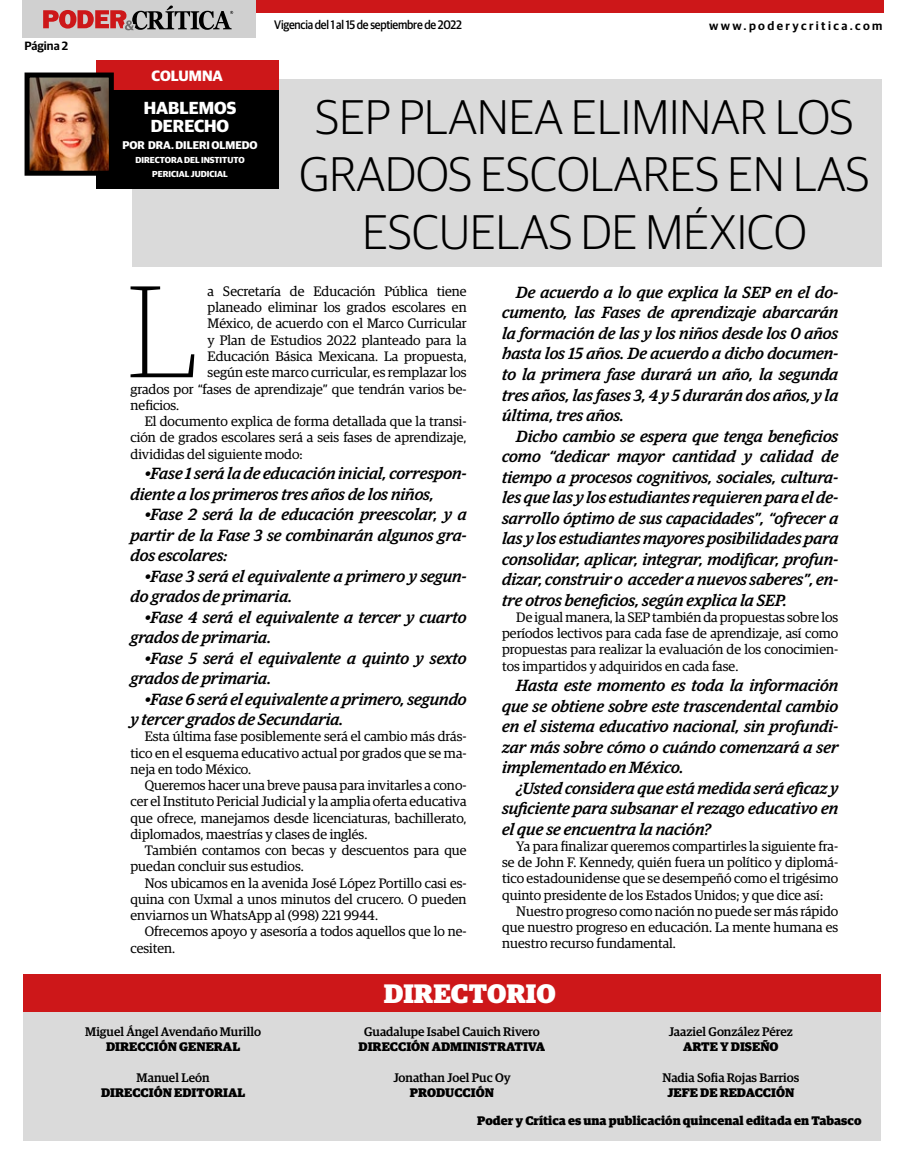
<style>
.page{position:relative;width:904px;height:1152px;background:#fff}
.page>*{position:absolute;margin:0;border:0;box-sizing:border-box;transform-origin:0 0}
.t1{font:100 131px "Guardian Egyp";color:#000}
.t2{font:300 48.75px/57.5px "Guardian Sans";color:#000;text-align:center}
.t3{font:900 26.88px "Guardian Egyp";color:#fff}
.t4{font:700 17.5px/18.9px "Guardian Sans";color:#fff;text-align:center}
.t5{font:italic 500 16.25px/20.5px "Guardian Egyp";color:#000}
.t6{font:700 15px "Guardian Sans";color:#fff}
.t7{font:13.75px/16.2px "Guardian Egyp";color:#000;text-align:justify}
.t8{font:900 12.5px "Guardian Egyp";color:#000}
.t9{font:500 12.5px "Guardian Egyp";color:#000}
.t10{font:500 12.38px "Guardian Sans";letter-spacing:-.02em;color:#000;scale:.91 1}
.t11{font:600 12px "Guardian Sans";letter-spacing:.2em;color:#000}
.t12{font:700 11.25px "Guardian Sans";color:#fff}
.t13{font:700 8.75px/13.9px "Guardian Sans";color:#fff;text-align:center}
</style>
<div class="page">
<div style="left:22px;top:0;width:234px;height:38px;background:#d0d0d0"></div>
<div style="left:256px;top:0;width:628px;height:13px;background:#cd1719"></div>
<svg style="left:43px;top:6px;width:190px;height:24px"></svg>
<div style="left:23px;top:1004px;width:857px;height:136px;background:#dadada"></div>
<div style="left:23px;top:974px;width:857px;height:38px;background:#cd1719"></div>
<div style="left:133px;top:79px;width:748px;height:188px;background:#dadada"></div>
<div style="left:96px;top:60px;width:182px;height:30px;background:#cd1719"></div>
<div style="left:96px;top:90px;width:182px;height:98px;background:#000"></div>
<img style="left:31px;top:78px;width:77px;height:92px">
<div style="left:25px;top:72px;width:89px;height:104px;border:5px solid #000"></div>
<p class="t11" style="left:25px;top:37px;width:45px">Página 2</p>
<p class="t6" style="left:151px;top:64px;width:73px">COLUMNA</p>
<p class="t4" style="left:144px;top:96px;width:94px">HABLEMOS<br>DERECHO</p>
<p class="t12" style="left:122px;top:137px;width:137px">POR DRA. DILERI OLMEDO</p>
<p class="t13" style="left:135px;top:152px;width:111px">DIRECTORA DEL INSTITUTO<br>PERICIAL JUDICIAL</p>
<p class="t10" style="left:274px;top:16px;width:208px">Vigencia del 1 al 15 de septiembre de 2022</p>
<p class="t11" style="left:709px;top:17px;width:175px">www.poderycritica.com</p>
<h2 class="t2" style="left:299px;top:85px;width:572px">SEP PLANEA ELIMINAR LOS<br>GRADOS ESCOLARES EN LAS<br>ESCUELAS DE MÉXICO</h2>
<h1 class="t1" style="left:127px;top:248px;width:72px">L</h1>
<p class="t7" style="left:207px;top:282px;width:260px">a Secretaría de Educación Pública tiene</p>
<p class="t7" style="left:207px;top:298px;width:260px">planeado eliminar los grados escolares en</p>
<p class="t7" style="left:207px;top:315px;width:260px">México, de acuerdo con el Marco Curricular</p>
<p class="t7" style="left:207px;top:331px;width:260px">y Plan de Estudios 2022 planteado para la</p>
<p class="t7" style="left:207px;top:347px;width:260px">Educación Básica Mexicana. La propuesta,</p>
<p class="t7" style="left:207px;top:363px;width:260px">según este marco curricular, es remplazar los</p>
<p class="t7" style="left:130px;top:380px;width:337px">grados por “fases de aprendizaje” que tendrán varios be-</p>
<p class="t7" style="left:130px;top:396px;width:50px">neficios.</p>
<p class="t7" style="left:145px;top:412px;width:323px">El documento explica de forma detallada que la transi-</p>
<p class="t7" style="left:130px;top:428px;width:337px">ción de grados escolares será a seis fases de aprendizaje,</p>
<p class="t7" style="left:130px;top:445px;width:174px">divididas del siguiente modo:</p>
<p class="t5" style="left:130px;top:462px;width:337px;text-indent:14px">•Fase 1 será la de educación inicial, correspon&shy;diente a los primeros tres años de los niños,</p>
<p class="t5" style="left:130px;top:503px;width:337px;text-align:justify;text-indent:14px">•Fase 2 será la de educación preescolar, y a partir de la Fase 3 se combinarán algunos gra&shy;dos escolares:</p>
<p class="t5" style="left:130px;top:564px;width:338px;text-indent:14px">•Fase 3 será el equivalente a primero y segun&shy;do grados de primaria.</p>
<p class="t5" style="left:130px;top:605px;width:337px;text-indent:14px">•Fase 4 será el equivalente a tercer y cuarto grados de primaria.</p>
<p class="t5" style="left:130px;top:646px;width:337px;text-indent:14px">•Fase 5 será el equivalente a quinto y sexto grados de primaria.</p>
<p class="t5" style="left:130px;top:687px;width:337px;text-indent:14px">•Fase 6 será el equivalente a primero, segundo y tercer grados de Secundaria.</p>
<p class="t7" style="left:130px;top:727px;width:337px;text-indent:14px">Esta última fase posiblemente será el cambio más drás&shy;tico en el esquema educativo actual por grados que se ma&shy;neja en todo México.</p>
<p class="t7" style="left:130px;top:776px;width:338px;text-indent:14px">Queremos hacer una breve pausa para invitarles a cono&shy;cer el Instituto Pericial Judicial y la amplia oferta educativa que ofrece, manejamos desde licenciaturas, bachillerato, diplomados, maestrías y clases de inglés.</p>
<p class="t7" style="left:130px;top:841px;width:338px;text-indent:14px">También contamos con becas y descuentos para que puedan concluir sus estudios.</p>
<p class="t7" style="left:130px;top:874px;width:338px;text-indent:14px">Nos ubicamos en la avenida José López Portillo casi es&shy;quina con Uxmal a unos minutos del crucero. O pueden enviarnos un WhatsApp al (998) 221 9944.</p>
<p class="t7" style="left:130px;top:922px;width:337px;text-indent:14px">Ofrecemos apoyo y asesoría a todos aquellos que lo ne&shy;cesiten.</p>
<p class="t5" style="left:502px;top:281px;width:337px;text-align:justify;text-indent:14px">De acuerdo a lo que explica la SEP en el do&shy;cumento, las Fases de aprendizaje abarcarán la formación de las y los niños desde los 0 años hasta los 15 años. De acuerdo a dicho documen&shy;to la primera fase durará un año, la segunda tres años, las fases 3, 4 y 5 durarán dos años, y la última, tres años.</p>
<p class="t5" style="left:502px;top:424px;width:338px;text-align:justify;text-indent:14px">Dicho cambio se espera que tenga beneficios como “dedicar mayor cantidad y calidad de tiempo a procesos cognitivos, sociales, cultura&shy;les que las y los estudiantes requieren para el de&shy;sarrollo óptimo de sus capacidades”, “ofrecer a las y los estudiantes mayores posibilidades para consolidar, aplicar, integrar, modificar, profun&shy;dizar, construir o acceder a nuevos saberes”, en&shy;tre otros beneficios, según explica la SEP.</p>
<p class="t7" style="left:502px;top:608px;width:338px;text-indent:14px">De igual manera, la SEP también da propuestas sobre los períodos lectivos para cada fase de aprendizaje, así como propuestas para realizar la evaluación de los conocimien&shy;tos impartidos y adquiridos en cada fase.</p>
<p class="t5" style="left:502px;top:674px;width:338px;text-align:justify;text-indent:14px">Hasta este momento es toda la información que se obtiene sobre este trascendental cambio en el sistema educativo nacional, sin profundi&shy;zar más sobre cómo o cuándo comenzará a ser implementado en México.</p>
<p class="t5" style="left:502px;top:776px;width:337px;text-align:justify;text-indent:14px">¿Usted considera que está medida será eficaz y suficiente para subsanar el rezago educativo en el que se encuentra la nación?</p>
<p class="t7" style="left:502px;top:837px;width:338px;text-indent:14px">Ya para finalizar queremos compartirles la siguiente fra&shy;se de John F. Kennedy, quién fuera un político y diplomá&shy;tico estadounidense que se desempeñó como el trigésimo quinto presidente de los Estados Unidos; y que dice así:</p>
<p class="t7" style="left:502px;top:902px;width:337px;text-indent:14px">Nuestro progreso como nación no puede ser más rápido que nuestro progreso en educación. La mente humana es nuestro recurso fundamental.</p>
<p class="t9" style="left:85px;top:1023px;width:177px">Miguel Ángel Avendaño Murillo</p>
<p class="t8" style="left:106px;top:1037px;width:135px">DIRECCIÓN GENERAL</p>
<p class="t9" style="left:137px;top:1068px;width:75px">Manuel León</p>
<p class="t8" style="left:101px;top:1082px;width:146px">DIRECCIÓN EDITORIAL</p>
<h3 class="t3" style="left:383px;top:972px;width:174px">DIRECTORIO</h3>
<p class="t9" style="left:364px;top:1023px;width:177px">Guadalupe Isabel Cauich Rivero</p>
<p class="t8" style="left:358px;top:1037px;width:188px">DIRECCIÓN ADMINISTRATIVA</p>
<p class="t9" style="left:393px;top:1068px;width:119px">Jonathan Joel Puc Oy</p>
<p class="t8" style="left:410px;top:1082px;width:86px">PRODUCCIÓN</p>
<p class="t9" style="left:668px;top:1023px;width:126px">Jaaziel González Pérez</p>
<p class="t8" style="left:683px;top:1037px;width:97px">ARTE Y DISEÑO</p>
<p class="t9" style="left:662px;top:1068px;width:138px">Nadia Sofia Rojas Barrios</p>
<p class="t8" style="left:667px;top:1082px;width:128px">JEFE DE REDACCIÓN</p>
<p class="t8" style="left:477px;top:1111px;width:386px">Poder y Crítica es una publicación quincenal editada en Tabasco</p>
</div>
